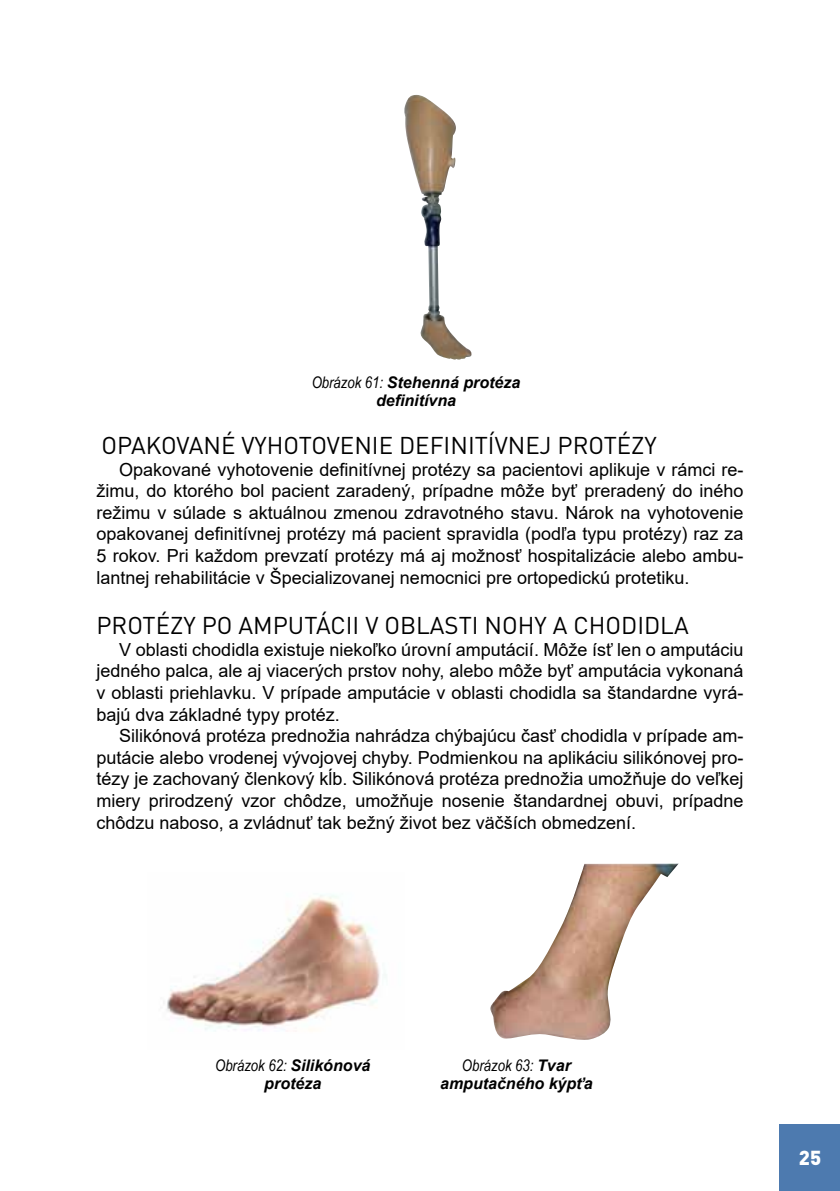
<style>
.page{position:relative;width:840px;height:1191px;background:#fff}
.page>*{position:absolute;margin:0;border:0;box-sizing:border-box;transform-origin:0 0}
.t1{font:24px "DINCE";color:#000}
.t2{font:900 20px "DINCE";color:#fff}
.t3{font:18px/21.6px "Arial";color:#000;text-align:justify}
.t4{font:italic 700 16px/18px "Arial";color:#000;text-align:center}
.t5{font:italic 16px "Arial Narrow";color:#000}
.s1{font-family:"Arial Narrow";font-weight:400}
.s2{font-family:"Arial";font-weight:700}
</style>
<div class="page">
<div style="left:779px;top:1124px;width:60px;height:67px;background:#4d7aaf"></div>
<img style="left:166px;top:894px;width:220px;height:137px">
<img style="left:490px;top:863px;width:188px;height:177px">
<img style="left:404px;top:95px;width:67px;height:265px">
<p class="t4" style="left:311px;top:374px;width:210px"><span class="s1">Obrázok 61:</span> Stehenná protéza definitívna</p>
<h1 class="t1" style="left:101px;top:430px;width:556px">OPAKOVANÉ VYHOTOVENIE DEFINITÍVNEJ PROTÉZY</h1>
<p class="t3" style="left:96px;top:458px;width:648px;text-indent:23px">Opakované vyhotovenie definitívnej protézy sa pacientovi aplikuje v rámci re&shy;žimu, do ktorého bol pacient zaradený, prípadne môže byť preradený do iného režimu v súlade s aktuálnou zmenou zdravotného stavu. Nárok na vyhotovenie opakovanej definitívnej protézy má pacient spravidla (podľa typu protézy) raz za 5 rokov. Pri každom prevzatí protézy má aj možnosť hospitalizácie alebo ambu&shy;lantnej rehabilitácie v Špecializovanej nemocnici pre ortopedickú protetiku.</p>
<h1 class="t1" style="left:96px;top:610px;width:593px">PROTÉZY PO AMPUTÁCII V OBLASTI NOHY A CHODIDLA</h1>
<p class="t3" style="left:96px;top:638px;width:648px;text-indent:23px">V oblasti chodidla existuje niekoľko úrovní amputácií. Môže ísť len o amputáciu jedného palca, ale aj viacerých prstov nohy, alebo môže byť amputácia vykonaná v oblasti priehlavku. V prípade amputácie v oblasti chodidla sa štandardne vyrá&shy;bajú dva základné typy protéz.</p>
<p class="t3" style="left:96px;top:725px;width:648px;text-indent:23px">Silikónová protéza prednožia nahrádza chýbajúcu časť chodidla v prípade am&shy;putácie alebo vrodenej vývojovej chyby. Podmienkou na aplikáciu silikónovej pro&shy;tézy je zachovaný členkový kĺb. Silikónová protéza prednožia umožňuje do veľkej miery prirodzený vzor chôdze, umožňuje nosenie štandardnej obuvi, prípadne chôdzu naboso, a zvládnuť tak bežný život bez väčších obmedzení.</p>
<p class="t5" style="left:215px;top:1054px;width:157px">Obrázok 62: <span class="s2">Silikónová</span></p>
<p class="t4" style="left:264px;top:1074px;width:58px">protéza</p>
<p class="t5" style="left:461px;top:1054px;width:110px">Obrázok 63: <span class="s2">Tvar</span></p>
<p class="t4" style="left:440px;top:1074px;width:154px">amputačného kýpťa</p>
<p class="t2" style="left:798px;top:1143px;width:24px">25</p>
</div>
